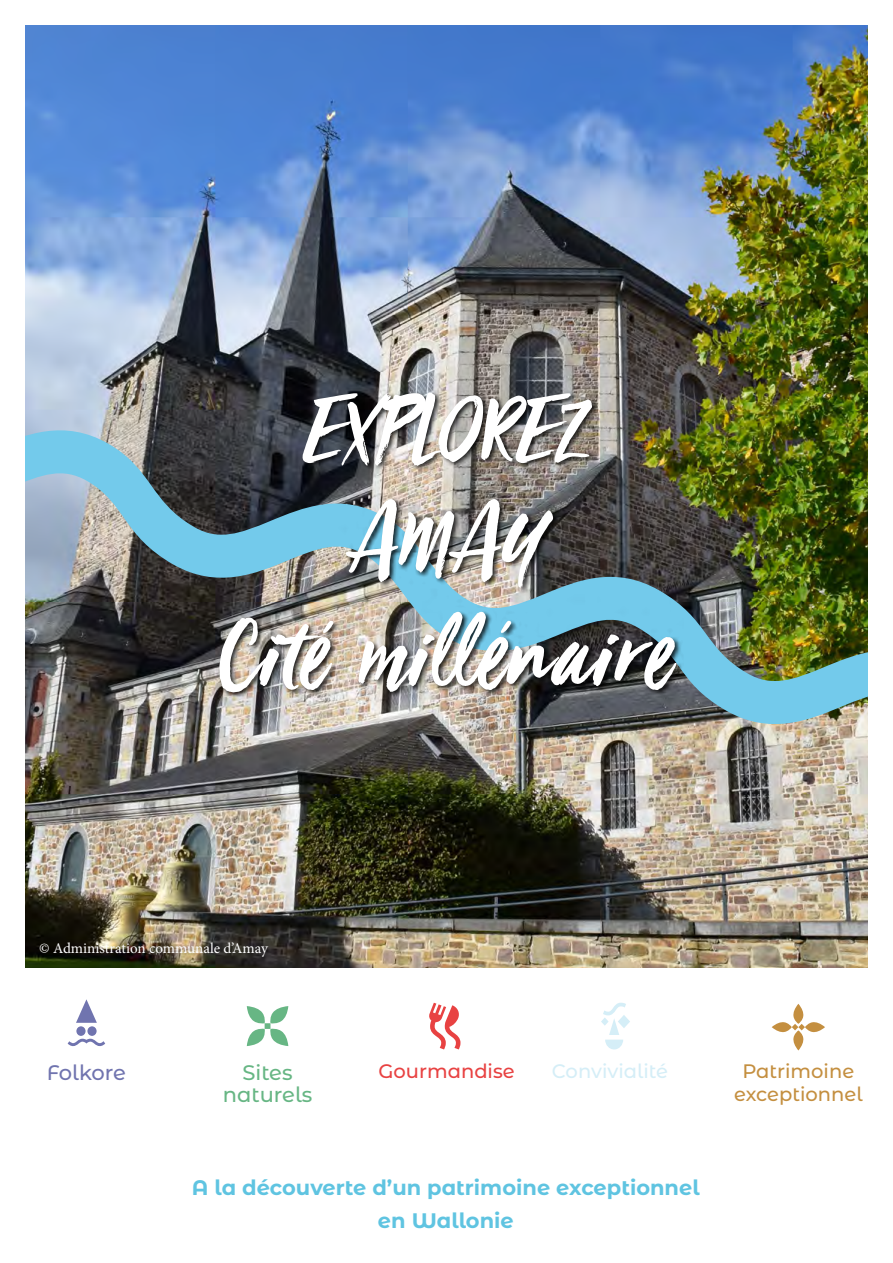
<style>
.page{position:relative;width:893px;height:1263px;background:#fff}
.page>*{position:absolute;margin:0;border:0;box-sizing:border-box;transform-origin:0 0}
.t1{font:108px/112.5px "Viva Beautiful Pro";letter-spacing:.025em;color:#fff;text-align:center}
.t2{font:105px "Viva Beautiful Pro";letter-spacing:.025em;color:#fff}
.t3{font:700 21px/33px "Montserrat Alternates";color:#5fc4e1;text-align:center}
.t4{font:500 21px/22.5px "Montserrat Alternates";color:#67b684;text-align:center}
.t5{font:500 21px "Montserrat Alternates";letter-spacing:-.005em;color:#7074af}
.t6{font:500 19.5px/22.5px "Montserrat Alternates";color:#c48f40;text-align:center}
.t7{font:500 19.5px "Montserrat Alternates";color:#d5eef7}
.t8{font:500 19.5px "Montserrat Alternates";color:#e84242}
.t9{font:15px "Minion Pro";color:#fff}
</style>
<div class="page">
<img style="left:26px;top:26px;width:841px;height:941px">
<img style="left:26px;top:400px;width:841px;height:341px">
<div style="left:218px;top:391px;width:465px;height:308px;background:#000;opacity:.8"></div>
<div style="left:76px;top:1026px;width:10px;height:10px;background:#7074af;border-radius:50%"></div>
<div style="left:87px;top:1026px;width:10px;height:10px;background:#7074af;border-radius:50%"></div>
<svg style="left:76px;top:999px;width:21px;height:24px"></svg>
<svg style="left:68px;top:1038px;width:37px;height:9px"></svg>
<svg style="left:247px;top:1006px;width:41px;height:40px"></svg>
<svg style="left:429px;top:1003px;width:31px;height:46px"></svg>
<svg style="left:601px;top:1003px;width:29px;height:46px"></svg>
<svg style="left:772px;top:1004px;width:53px;height:46px"></svg>
<h1 class="t1" style="left:306px;top:364px;width:282px">EXPLOREZ<br>AMAY</h1>
<h2 class="t2" style="left:221px;top:584px;width:453px">Cité millénaire</h2>
<p class="t9" style="left:39px;top:938px;width:230px">© Administration communale d’Amay</p>
<p class="t5" style="left:47px;top:1058px;width:81px">Folkore</p>
<p class="t4" style="left:223px;top:1060px;width:91px">Sites naturels</p>
<p class="t8" style="left:379px;top:1058px;width:138px">Gourmandise</p>
<p class="t7" style="left:552px;top:1058px;width:118px">Convivialité</p>
<p class="t6" style="left:734px;top:1059px;width:130px">Patrimoine exceptionnel</p>
<p class="t3" style="left:192px;top:1170px;width:509px">A la découverte d’un patrimoine exceptionnel en Wallonie</p>
</div>
